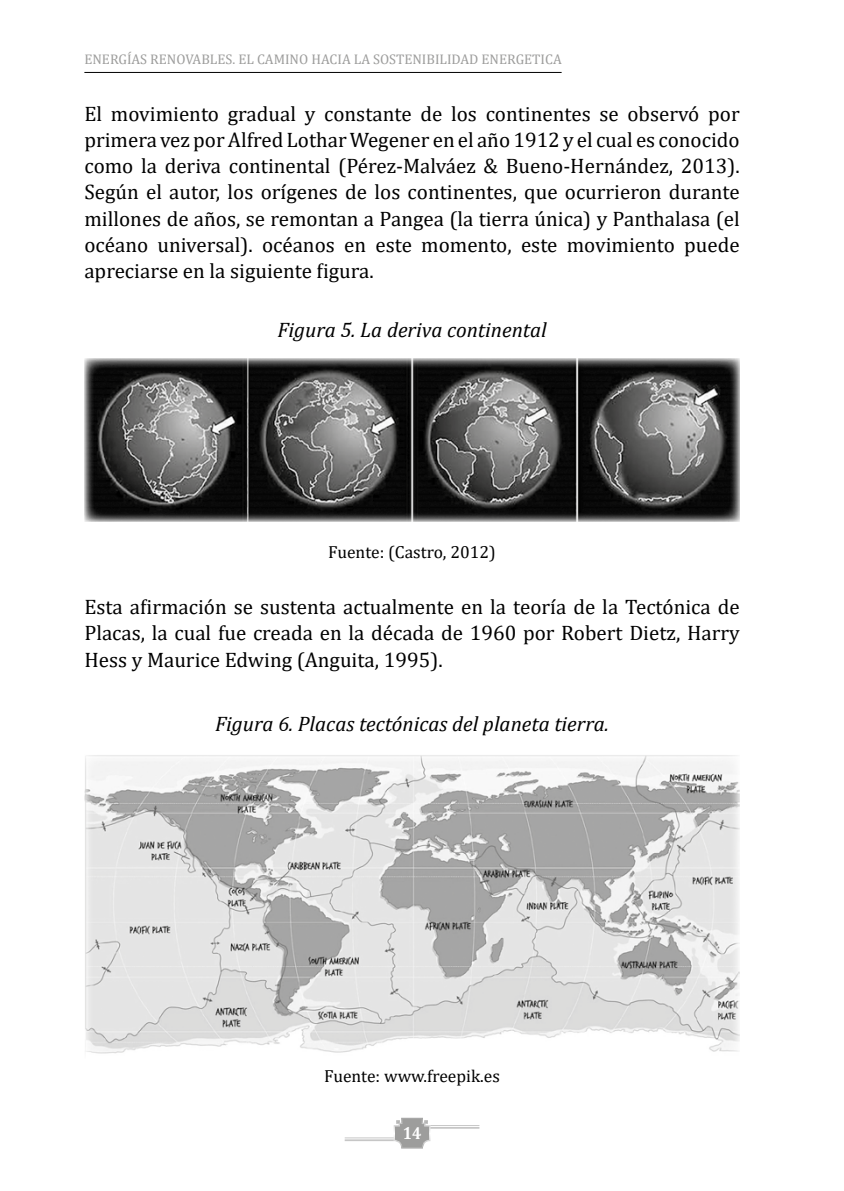
<style>
.page{position:relative;width:844px;height:1191px;background:#fff}
.page>*{position:absolute;margin:0;border:0;box-sizing:border-box;transform-origin:0 0}
.t1{font:21px/26.2px "Cambria";color:#000;text-align:justify}
.t2{font:italic 21px "Cambria";color:#000}
.t3{font:17.5px "Cambria";color:#000}
.t4{font:700 17.5px "Cambria";color:#fff;scale:.9 1}
.t5{font:14px "Cambria";color:#9d9d9c}
</style>
<div class="page">
<svg style="left:393px;top:1117px;width:38px;height:32px"></svg>
<hr style="left:344px;top:1137px;width:49px;height:1px;background:#c6c6c6">
<hr style="left:344px;top:1139px;width:49px;height:2px;background:#c6c6c6">
<hr style="left:430px;top:1125px;width:49px;height:1px;background:#c6c6c6">
<hr style="left:430px;top:1127px;width:49px;height:1px;background:#c6c6c6">
<hr style="left:84px;top:72px;width:477px;height:1px;background:#000">
<img style="left:84px;top:359px;width:655px;height:162px">
<img style="left:84px;top:755px;width:655px;height:299px">
<p class="t5" style="left:84px;top:51px;width:478px">ENERGÍAS RENOVABLES. EL CAMINO HACIA LA SOSTENIBILIDAD ENERGETICA</p>
<p class="t1" style="left:84px;top:100px;width:656px">El movimiento gradual y constante de los continentes se observó por primera vez por Alfred Lothar Wegener en el año 1912 y el cual es conocido como la deriva continental (Pérez-Malváez &amp; Bueno-Hernández, 2013).<br>Según el autor, los orígenes de los continentes, que ocurrieron durante millones de años, se remontan a Pangea (la tierra única) y Panthalasa (el océano universal). océanos en este momento, este movimiento puede apreciarse en la siguiente figura.</p>
<p class="t2" style="left:277px;top:315px;width:271px">Figura 5. La deriva continental</p>
<p class="t3" style="left:328px;top:541px;width:169px">Fuente: (Castro, 2012)</p>
<p class="t1" style="left:84px;top:593px;width:656px">Esta afirmación se sustenta actualmente en la teoría de la Tectónica de Placas, la cual fue creada en la década de 1960 por Robert Dietz, Harry Hess y Maurice Edwing (Anguita, 1995).</p>
<p class="t2" style="left:215px;top:708px;width:395px">Figura 6. Placas tectónicas del planeta tierra.</p>
<p class="t3" style="left:324px;top:1065px;width:177px">Fuente: www.freepik.es</p>
<p class="t4" style="left:402px;top:1120px;width:22px">14</p>
</div>
